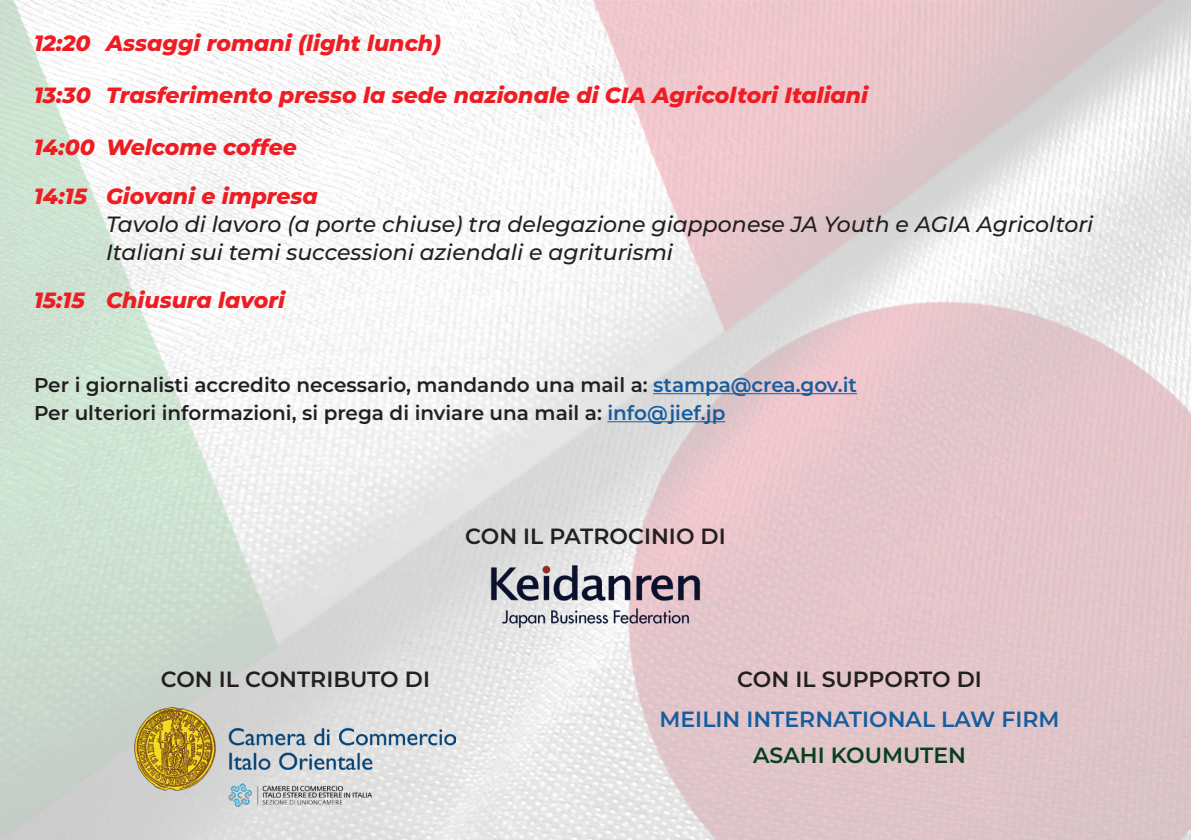
<style>
.page{position:relative;width:1191px;height:840px;background:#fff}
.page>*{position:absolute;margin:0;border:0;box-sizing:border-box;transform-origin:0 0}
._10_16_Reg_Right{font:italic 800 22px "Montserrat";color:#ee1d23}
._10_16_Reg_Right-2{font:italic 500 22px "Montserrat";color:#231f20}
._10_16_Reg_Right-3{font:600 22px "Montserrat";color:#231f20}
._10_16_Reg_Right-4{font:600 22px "Montserrat";color:#175d9e}
._10_16_Reg_Right-5{font:600 22px "Montserrat";color:#08401e}
._10_16_Reg_Right-6{font:600 20px "Montserrat";color:#231f20}
.s1{color:#175d9e}
</style>
<div class="page">
<img style="left:0;top:0;width:1191px;height:839px">
<hr style="left:653px;top:393px;width:204px;height:1px;background:#175d9e">
<hr style="left:607px;top:421px;width:118px;height:1px;background:#175d9e">
<img style="left:487px;top:561px;width:216px;height:70px">
<img style="left:135px;top:707px;width:321px;height:99px">
<p class="_10_16_Reg_Right" style="left:34px;top:27px;width:409px">12:20 Assaggi romani (light lunch)</p>
<p class="_10_16_Reg_Right" style="left:34px;top:79px;width:835px">13:30 Trasferimento presso la sede nazionale di CIA Agricoltori Italiani</p>
<p class="_10_16_Reg_Right" style="left:34px;top:131px;width:264px">14:00 Welcome coffee</p>
<p class="_10_16_Reg_Right" style="left:34px;top:179px;width:285px">14:15 Giovani e impresa</p>
<p class="_10_16_Reg_Right-2" style="left:106px;top:208px;width:989px">Tavolo di lavoro (a porte chiuse) tra delegazione giapponese JA Youth e AGIA Agricoltori</p>
<p class="_10_16_Reg_Right-2" style="left:106px;top:236px;width:568px">Italiani sui temi successioni aziendali e agriturismi</p>
<p class="_10_16_Reg_Right" style="left:34px;top:283px;width:252px">15:15 Chiusura lavori</p>
<p class="_10_16_Reg_Right-6" style="left:34px;top:370px;width:824px">Per i giornalisti accredito necessario, mandando una mail a: <span class="s1">stampa@crea.gov.it</span></p>
<p class="_10_16_Reg_Right-6" style="left:34px;top:398px;width:693px">Per ulteriori informazioni, si prega di inviare una mail a: <span class="s1">info@jief.jp</span></p>
<p class="_10_16_Reg_Right-3" style="left:465px;top:520px;width:262px">CON IL PATROCINIO DI</p>
<p class="_10_16_Reg_Right-3" style="left:161px;top:663px;width:271px">CON IL CONTRIBUTO DI</p>
<p class="_10_16_Reg_Right-3" style="left:737px;top:663px;width:246px">CON IL SUPPORTO DI</p>
<p class="_10_16_Reg_Right-4" style="left:659px;top:703px;width:401px">MEILIN INTERNATIONAL LAW FIRM</p>
<p class="_10_16_Reg_Right-5" style="left:753px;top:739px;width:214px">ASAHI KOUMUTEN</p>
</div>
